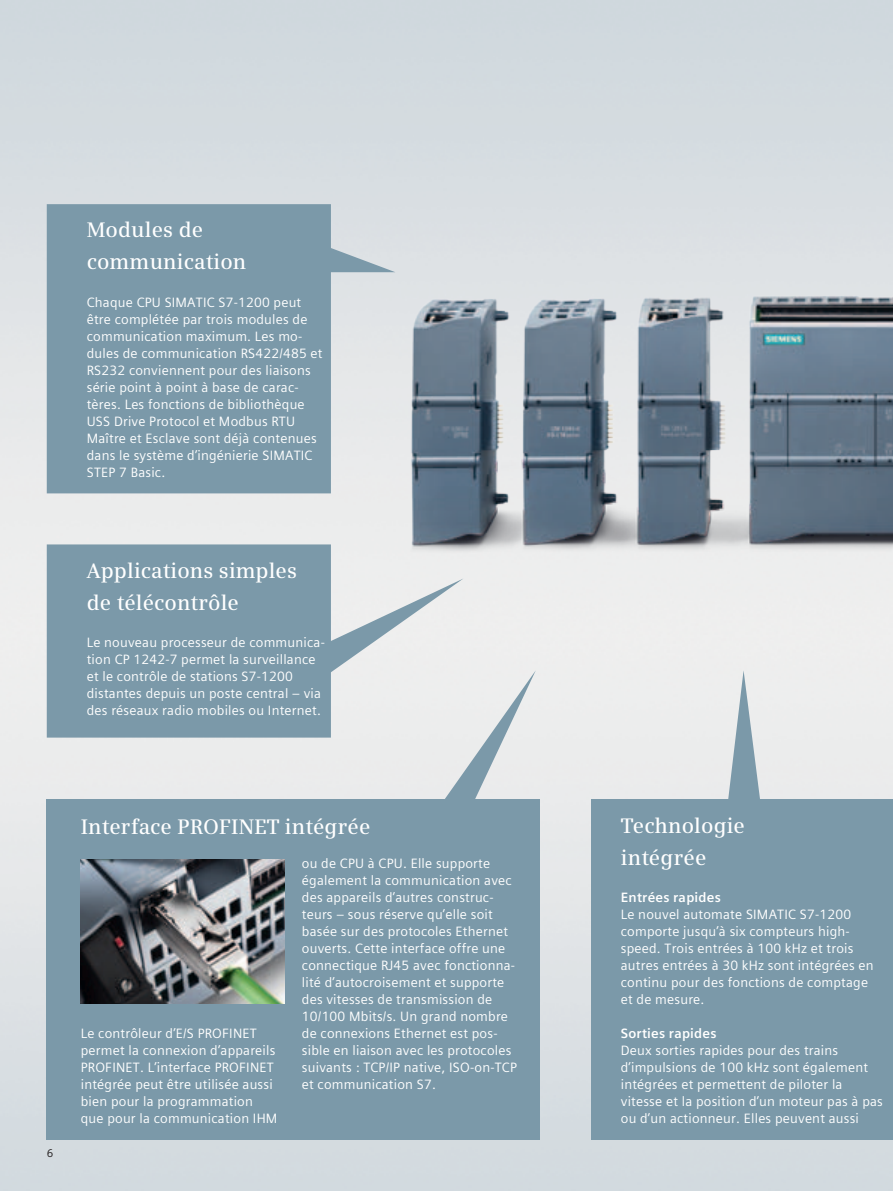
<style>
.page{position:relative;width:893px;height:1191px;background:#fff}
.page>*{position:absolute;margin:0;border:0;box-sizing:border-box;transform-origin:0 0}
.t1{font:600 21px/32px "Siemens Serif";letter-spacing:.005em;color:#fff}
.t2{font:13.5px/17px "Siemens Sans Global";letter-spacing:.015em;color:#fff}
.t3{font:700 13.5px "Siemens Sans Global";letter-spacing:.015em;color:#fff}
.t4{font:11.25px "Siemens Sans Global";color:#231f20}
</style>
<div class="page">
<img style="left:255px;top:140px;width:638px;height:623px">
<div style="left:47px;top:799px;width:493px;height:341px;background:#7b99a9"></div>
<div style="left:47px;top:204px;width:284px;height:289px;background:#7b99a9"></div>
<div style="left:47px;top:544px;width:284px;height:193px;background:#7b99a9"></div>
<div style="left:591px;top:799px;width:302px;height:341px;background:#7b99a9"></div>
<img style="left:81px;top:859px;width:204px;height:144px">
<svg style="left:727px;top:670px;width:34px;height:129px"></svg>
<svg style="left:326px;top:578px;width:210px;height:221px"></svg>
<svg style="left:327px;top:247px;width:68px;height:25px"></svg>
<h1 class="t1" style="left:87px;top:214px;width:161px">Modules de communication</h1>
<p class="t2" style="left:87px;top:294px;width:237px">Chaque CPU SIMATIC S7-1200 peut être complétée par trois modules de communication maximum. Les mo&shy;dules de communication RS422/485 et RS232 conviennent pour des liaisons série point à point à base de carac&shy;tères. Les fonctions de bibliothèque USS Drive Protocol et Modbus RTU Maître et Esclave sont déjà contenues dans le système d’ingénierie SIMATIC STEP 7 Basic.</p>
<h1 class="t1" style="left:87px;top:554px;width:212px">Applications simples de télécontrôle</h1>
<p class="t2" style="left:87px;top:633px;width:240px">Le nouveau processeur de communica&shy;tion CP 1242-7 permet la surveillance et le contrôle de stations S7-1200 distantes depuis un poste central – via des réseaux radio mobiles ou Internet.</p>
<p class="t4" style="left:47px;top:1144px;width:8px">6</p>
<h1 class="t1" style="left:81px;top:810px;width:291px">Interface PROFINET intégrée</h1>
<p class="t2" style="left:81px;top:1024px;width:198px">Le contrôleur d’E/S PROFINET permet la connexion d’appareils<br>PROFINET. L’interface PROFINET intégrée peut être utilisée aussi bien pour la programmation que pour la communication IHM</p>
<p class="t2" style="left:302px;top:854px;width:217px">ou de CPU à CPU. Elle supporte également la communication avec des appareils d’autres construc&shy;teurs – sous réserve qu’elle soit basée sur des protocoles Ethernet ouverts. Cette interface offre une connectique RJ45 avec fonctionna&shy;lité d’autocroisement et supporte des vitesses de transmission de<br>10/100 Mbits/s. Un grand nombre de connexions Ethernet est pos&shy;sible en liaison avec les protocoles suivants : TCP/IP native, ISO-on-TCP et communication S7.</p>
<h1 class="t1" style="left:621px;top:809px;width:126px">Technologie intégrée</h1>
<p class="t3" style="left:621px;top:886px;width:101px">Entrées rapides</p>
<p class="t2" style="left:621px;top:905px;width:254px">Le nouvel automate SIMATIC S7-1200 comporte jusqu’à six compteurs high&shy;speed. Trois entrées à 100 kHz et trois autres entrées à 30 kHz sont intégrées en continu pour des fonctions de comptage et de mesure.</p>
<p class="t3" style="left:621px;top:1022px;width:97px">Sorties rapides</p>
<p class="t2" style="left:621px;top:1041px;width:264px">Deux sorties rapides pour des trains d’impulsions de 100 kHz sont également intégrées et permettent de piloter la vitesse et la position d’un moteur pas à pas ou d’un actionneur. Elles peuvent aussi</p>
</div>
